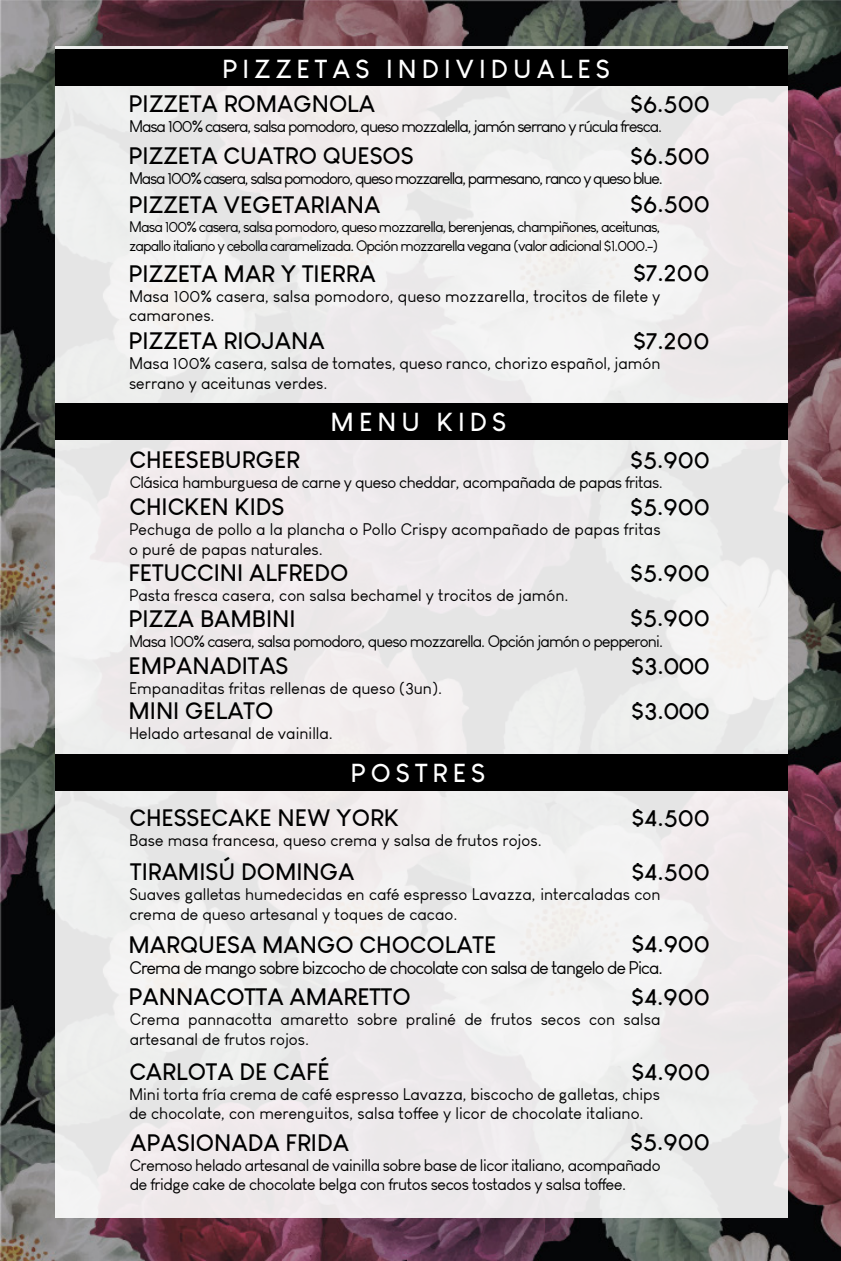
<style>
.page{position:relative;width:841px;height:1261px;background:#fff}
.page>*{position:absolute;margin:0;border:0;box-sizing:border-box;transform-origin:0 0}
.t1{font:700 25.5px "Louis George Cafe";letter-spacing:.2em;color:#fff}
.t2{font:700 23.4px "Louis George Cafe";color:#000}
.t3{font:18px "Louis George Cafe";letter-spacing:-.05em;color:#000}
.t4{font:16.5px/19.5px "Louis George Cafe";color:#000}
.t5{font:16.5px/19.5px "Louis George Cafe";letter-spacing:-.025em;color:#000}
.t6{font:16.5px "Louis George Cafe";letter-spacing:-.065em;color:#000}
.t7{font:16.5px "Louis George Cafe";letter-spacing:-.075em;color:#000}
.t8{font:16.5px "Louis George Cafe";letter-spacing:-.055em;color:#000}
.t9{font:16.5px "Louis George Cafe";letter-spacing:-.03em;color:#000}
.t10{font:15px/19.5px "Louis George Cafe";letter-spacing:-.06em;color:#000}
</style>
<div class="page">
<img style="left:0;top:0;width:841px;height:1261px">
<div style="left:55px;top:46px;width:733px;height:1172px;background:#eeecec"></div>
<div style="left:55px;top:49px;width:733px;height:37px;background:#000"></div>
<div style="left:55px;top:754px;width:733px;height:37px;background:#000"></div>
<div style="left:55px;top:403px;width:733px;height:37px;background:#000"></div>
<h1 class="t1" style="left:222px;top:53px;width:389px">PIZZETAS INDIVIDUALES</h1>
<h2 class="t2" style="left:129px;top:89px;width:248px">PIZZETA ROMAGNOLA</h2>
<h2 class="t2" style="left:630px;top:88px;width:81px">$6.500</h2>
<p class="t6" style="left:129px;top:117px;width:534px">Masa 100% casera, salsa pomodoro, queso mozzalella, jamón serrano y rúcula fresca.</p>
<h2 class="t2" style="left:128px;top:141px;width:286px">PIZZETA CUATRO QUESOS</h2>
<h2 class="t2" style="left:630px;top:141px;width:81px">$6.500</h2>
<p class="t7" style="left:129px;top:169px;width:535px">Masa 100% casera, salsa pomodoro, queso mozzarella, parmesano, ranco y queso blue.</p>
<h2 class="t2" style="left:128px;top:189px;width:253px">PIZZETA VEGETARIANA</h2>
<h2 class="t2" style="left:630px;top:189px;width:81px">$6.500</h2>
<p class="t10" style="left:129px;top:217px;width:533px">Masa 100% casera, salsa pomodoro, queso mozzarella, berenjenas, champiñones, aceitunas, zapallo italiano y cebolla caramelizada. Opción mozzarella vegana (valor adicional $1.000.-)</p>
<h2 class="t2" style="left:128px;top:258px;width:249px">PIZZETA MAR Y TIERRA</h2>
<h2 class="t2" style="left:633px;top:258px;width:78px">$7.200</h2>
<p class="t4" style="left:129px;top:286px;width:533px">Masa 100% casera, salsa pomodoro, queso mozzarella, trocitos de filete y camarones.</p>
<h2 class="t2" style="left:128px;top:326px;width:198px">PIZZETA RIOJANA</h2>
<h2 class="t2" style="left:633px;top:326px;width:78px">$7.200</h2>
<p class="t4" style="left:129px;top:354px;width:533px">Masa 100% casera, salsa de tomates, queso ranco, chorizo español, jamón serrano y aceitunas verdes.</p>
<h1 class="t1" style="left:330px;top:406px;width:177px">MENU KIDS</h1>
<h2 class="t2" style="left:129px;top:445px;width:172px">CHEESEBURGER</h2>
<h2 class="t2" style="left:630px;top:444px;width:81px">$5.900</h2>
<p class="t9" style="left:130px;top:473px;width:534px">Clásica hamburguesa de carne y queso cheddar, acompañada de papas fritas.</p>
<h2 class="t2" style="left:129px;top:492px;width:157px">CHICKEN KIDS</h2>
<h2 class="t2" style="left:630px;top:491px;width:81px">$5.900</h2>
<p class="t4" style="left:129px;top:519px;width:533px">Pechuga de pollo a la plancha o Pollo Crispy acompañado de papas fritas o puré de papas naturales.</p>
<h2 class="t2" style="left:128px;top:558px;width:221px">FETUCCINI ALFREDO</h2>
<h2 class="t2" style="left:630px;top:558px;width:81px">$5.900</h2>
<p class="t4" style="left:129px;top:586px;width:441px">Pasta fresca casera, con salsa bechamel y trocitos de jamón.</p>
<h2 class="t2" style="left:128px;top:603px;width:168px">PIZZA BAMBINI</h2>
<h2 class="t2" style="left:630px;top:603px;width:81px">$5.900</h2>
<p class="t8" style="left:129px;top:631px;width:535px">Masa 100% casera, salsa pomodoro, queso mozzarella. Opción jamón o pepperoni.</p>
<h2 class="t2" style="left:129px;top:651px;width:161px">EMPANADITAS</h2>
<h2 class="t2" style="left:631px;top:651px;width:80px">$3.000</h2>
<p class="t4" style="left:129px;top:678px;width:314px">Empanaditas fritas rellenas de queso (3un).</p>
<h2 class="t2" style="left:128px;top:696px;width:146px">MINI GELATO</h2>
<h2 class="t2" style="left:631px;top:695px;width:80px">$3.000</h2>
<p class="t4" style="left:129px;top:723px;width:205px">Helado artesanal de vainilla.</p>
<h1 class="t1" style="left:350px;top:756px;width:136px">POSTRES</h1>
<h2 class="t2" style="left:129px;top:803px;width:271px">CHESSECAKE NEW YORK</h2>
<h2 class="t2" style="left:631px;top:802px;width:80px">$4.500</h2>
<p class="t4" style="left:129px;top:830px;width:414px">Base masa francesa, queso crema y salsa de frutos rojos.</p>
<h2 class="t2" style="left:130px;top:857px;width:226px">TIRAMISÚ DOMINGA</h2>
<h2 class="t2" style="left:631px;top:856px;width:80px">$4.500</h2>
<p class="t4" style="left:129px;top:885px;width:532px">Suaves galletas humedecidas en café espresso Lavazza, intercaladas con crema de queso artesanal y toques de cacao.</p>
<h2 class="t2" style="left:129px;top:929px;width:369px">MARQUESA MANGO CHOCOLATE</h2>
<h2 class="t2" style="left:631px;top:929px;width:80px">$4.900</h2>
<p class="t3" style="left:130px;top:957px;width:535px">Crema de mango sobre bizcocho de chocolate con salsa de tangelo de Pica.</p>
<h2 class="t2" style="left:128px;top:982px;width:283px">PANNACOTTA AMARETTO</h2>
<h2 class="t2" style="left:631px;top:982px;width:80px">$4.900</h2>
<p class="t4" style="left:130px;top:1010px;width:532px">Crema pannacotta amaretto sobre praliné de frutos secos con salsa artesanal de frutos rojos.</p>
<h2 class="t2" style="left:129px;top:1056px;width:202px">CARLOTA DE CAFÉ</h2>
<h2 class="t2" style="left:631px;top:1056px;width:80px">$4.900</h2>
<p class="t4" style="left:129px;top:1084px;width:532px">Mini torta fría crema de café espresso Lavazza, biscocho de galletas, chips de chocolate, con merenguitos, salsa toffee y licor de chocolate italiano.</p>
<h2 class="t2" style="left:130px;top:1127px;width:220px">APASIONADA FRIDA</h2>
<h2 class="t2" style="left:630px;top:1127px;width:81px">$5.900</h2>
<p class="t5" style="left:130px;top:1155px;width:532px">Cremoso helado artesanal de vainilla sobre base de licor italiano, acompañado de fridge cake de chocolate belga con frutos secos tostados y salsa toffee.</p>
</div>
